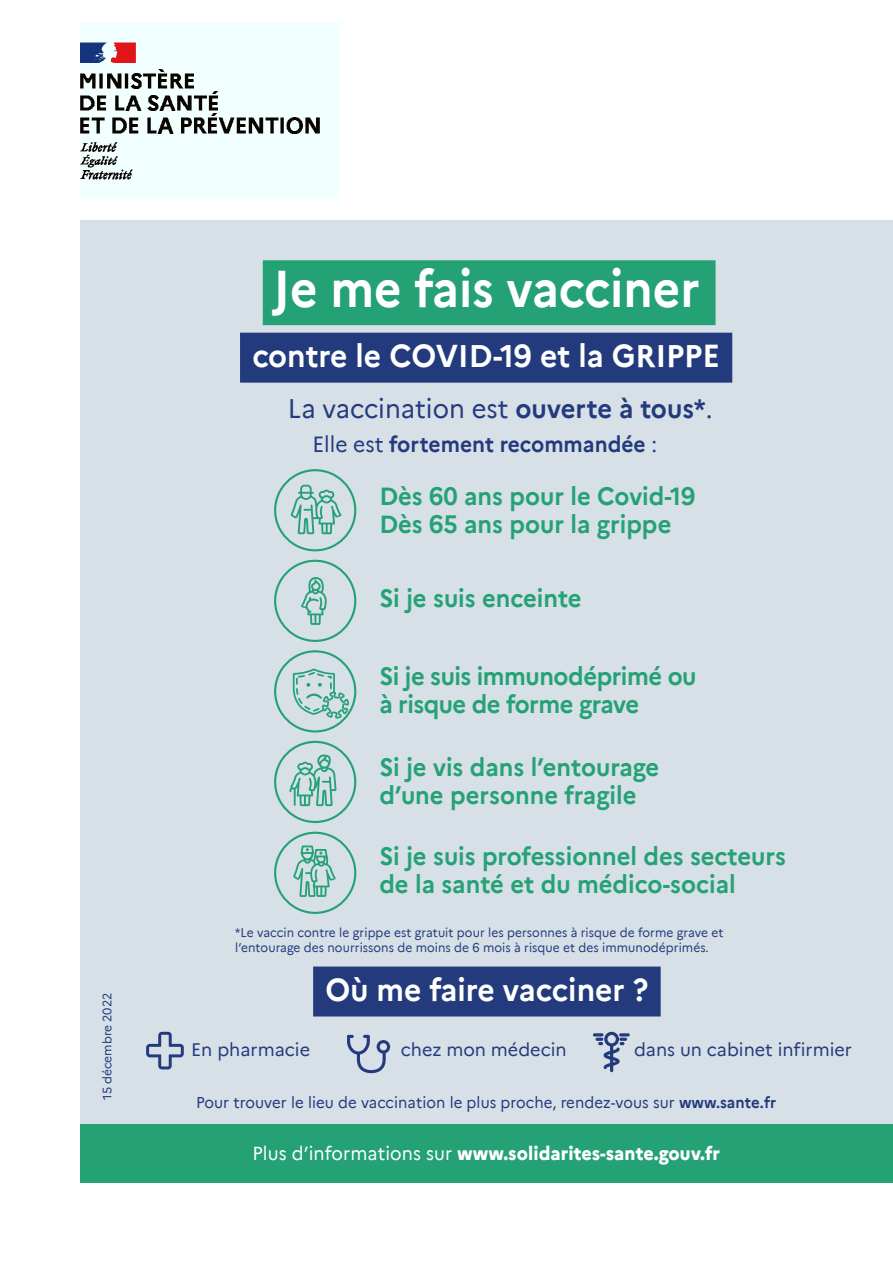
<style>
.page{position:relative;width:893px;height:1263px;background:#fff}
.page>*{position:absolute;margin:0;border:0;box-sizing:border-box;transform-origin:0 0}
.t1{font:700 51px "Marianne";color:#fff;scale:.93 1}
.t2{font:700 31.2px "Marianne";color:#fff;scale:.96 1}
.t3{font:26.55px "Marianne";color:#233b7d;scale:.96 1}
.t4{font:700 24.75px/28.5px "Marianne";color:#24a276;scale:.96 1}
.t5{font:700 24.75px "Marianne";letter-spacing:-.02em;color:#24a276;scale:.96 1}
.t6{font:700 21.9px "Marianne";color:#233b7d;scale:.96 1}
.t7{font:800 18.75px "Marianne";letter-spacing:.005em;color:#fff;scale:.96 1}
.t8{font:18px "Marianne";color:#233b7d}
.t9{font:15.6px "Marianne";letter-spacing:.005em;color:#233b7d;scale:.96 1}
.t10{font:12.45px "Marianne";letter-spacing:.005em;color:#233b7d;scale:.96 1}
.t11{font:12px "Marianne";color:#233b7d}
.s1{font-weight:700}
.s2{font-weight:400}
</style>
<div class="page">
<div style="left:80px;top:221px;width:813px;height:962px;background:#d7dfe7"></div>
<img style="left:80px;top:23px;width:260px;height:175px">
<div style="left:263px;top:260px;width:453px;height:65px;background:#25a176"></div>
<div style="left:80px;top:1125px;width:812px;height:58px;background:#24a276"></div>
<svg style="left:274px;top:469px;width:83px;height:83px"></svg>
<svg style="left:274px;top:559px;width:83px;height:83px"></svg>
<svg style="left:274px;top:650px;width:83px;height:83px"></svg>
<svg style="left:274px;top:740px;width:83px;height:83px"></svg>
<svg style="left:274px;top:831px;width:83px;height:83px"></svg>
<div style="left:313px;top:966px;width:348px;height:50px;background:#233b7d"></div>
<div style="left:240px;top:333px;width:492px;height:50px;background:#233b7d"></div>
<svg style="left:347px;top:1035px;width:43px;height:38px"></svg>
<svg style="left:146px;top:1032px;width:38px;height:37px"></svg>
<hr style="left:610px;top:1044px;width:3px;height:28px;background:#233b7d;border-radius:2px">
<svg style="left:593px;top:1032px;width:37px;height:37px"></svg>
<p class="t11" style="left:98px;top:1100px;width:108px;rotate:-90deg">15 décembre 2022</p>
<p class="t1" style="left:273px;top:249px;width:460px">Je me fais vacciner</p>
<p class="t2" style="left:252px;top:332px;width:489px">contre le COVID-19 et la GRIPPE</p>
<p class="t3" style="left:288px;top:388px;width:444px">La vaccination est <span class="s1">ouverte à tous*</span>.</p>
<p class="t6" style="left:312px;top:427px;width:360px"><span class="s2">Elle est</span> fortement recommandée <span class="s2">:</span></p>
<p class="t4" style="left:379px;top:480px;width:331px">Dès 60 ans pour le Covid-19</p>
<p class="t4" style="left:379px;top:508px;width:306px">Dès 65 ans pour la grippe</p>
<p class="t4" style="left:379px;top:582px;width:212px">Si je suis enceinte</p>
<p class="t5" style="left:379px;top:657px;width:332px">Si je suis immunodéprimé ou</p>
<p class="t5" style="left:379px;top:685px;width:272px">à risque de forme grave</p>
<p class="t4" style="left:379px;top:750px;width:293px">Si je vis dans l’entourage d’une personne fragile</p>
<p class="t4" style="left:379px;top:840px;width:425px">Si je suis professionnel des secteurs de la santé et du médico-social</p>
<p class="t10" style="left:235px;top:923px;width:510px">*Le vaccin contre le grippe est gratuit pour les personnes à risque de forme grave et</p>
<p class="t10" style="left:235px;top:938px;width:495px">l’entourage des nourrissons de moins de 6 mois à risque et des immunodéprimés.</p>
<p class="t2" style="left:325px;top:966px;width:338px">Où me faire vacciner ?</p>
<p class="t8" style="left:191px;top:1035px;width:120px">En pharmacie</p>
<p class="t8" style="left:401px;top:1035px;width:167px">chez mon médecin</p>
<p class="t8" style="left:634px;top:1035px;width:219px">dans un cabinet infirmier</p>
<p class="t9" style="left:196px;top:1090px;width:606px">Pour trouver le lieu de vaccination le plus proche, rendez-vous sur <span class="s1">www.sante.fr</span></p>
<p class="t7" style="left:252px;top:1139px;width:488px"><span class="s2">Plus d’informations sur</span> www.solidarites-sante.gouv.fr</p>
</div>
